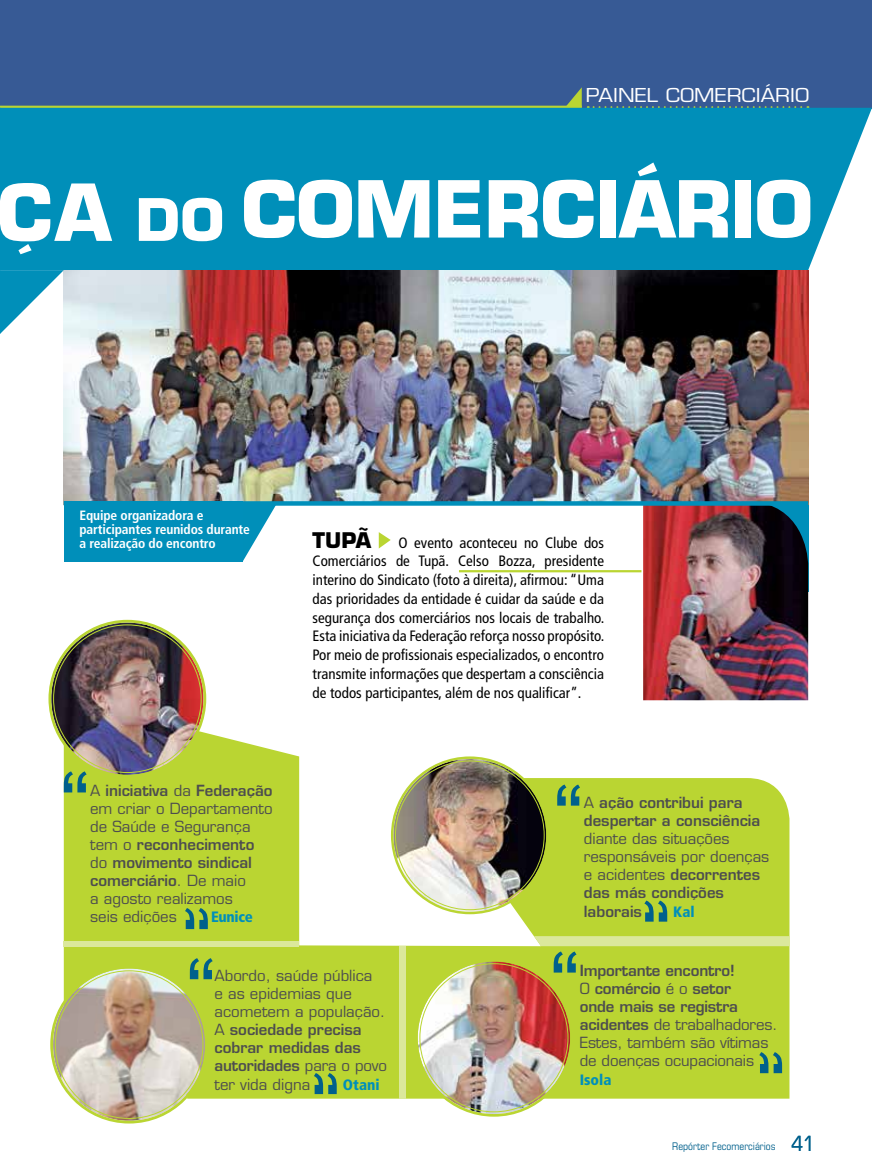
<style>
.page{position:relative;width:872px;height:1170px;background:#fff}
.page>*{position:absolute;margin:0;border:0;box-sizing:border-box;transform-origin:0 0}
.t1{font:700 76.5px "Eurostile LT Std";color:#fff}
.t2{font:700 21px "Eurostile LT Std";color:#000}
.t3{font:18.6px "Eurostile LT Std";color:#fff;scale:1.14 1}
.t4{font:15px/18.1px "Eurostile LT Std";color:#4d4d4f}
.t5{font:condensed 15px/18.8px "Frutiger LT Std";color:#000;text-align:justify}
.t6{font:600 15px/18.1px "Eurostile LT Std";color:#4d4d4f}
.t7{font:900 condensed 15px "Frutiger LT Std";color:#008fba}
.t8{font:700 condensed 13.5px/14.2px "Frutiger LT Std";letter-spacing:-.01em;color:#fff}
.t9{font:condensed 10.5px "Eurostile LT Std";color:#00608c}
.s1{font-size:57px}
.s2{font-weight:600}
.s3{font-weight:400}
.s4{font-family:"Frutiger LT Std";font-weight:900;font-stretch:condensed;color:#008fba}
.s5{font-size:21px}
</style>
<div class="page">
<div style="left:0;top:0;width:872px;height:109px;background:#375a95"></div>
<svg style="left:588px;top:106px;width:220px;height:2px"></svg>
<hr style="left:0;top:106px;width:582px;height:3px;background:#bad532">
<svg style="left:565px;top:87px;width:17px;height:21px"></svg>
<svg style="left:64px;top:682px;width:725px;height:416px;fill:#bad532"></svg>
<div style="left:0;top:108px;width:872px;height:162px;background:#008fb9"></div>
<div style="left:0;top:180px;width:244px;height:72px;background:#008fb9"></div>
<img style="left:64px;top:270px;width:744px;height:231px">
<img style="left:643px;top:505px;width:165px;height:195px">
<img style="left:393px;top:758px;width:153px;height:153px;border-radius:76px">
<svg style="left:0;top:270px;width:64px;height:64px"></svg>
<img style="left:53px;top:968px;width:152px;height:152px;border-radius:76px">
<div style="left:50px;top:965px;width:158px;height:158px;border:3px solid #bad532;border-radius:50%"></div>
<svg style="left:185px;top:907px;width:23px;height:22px"></svg>
<svg style="left:644px;top:900px;width:23px;height:21px"></svg>
<svg style="left:759px;top:1051px;width:23px;height:22px"></svg>
<svg style="left:314px;top:1072px;width:23px;height:21px"></svg>
<svg style="left:64px;top:771px;width:23px;height:21px"></svg>
<svg style="left:557px;top:784px;width:23px;height:21px"></svg>
<svg style="left:190px;top:958px;width:23px;height:21px"></svg>
<img style="left:51px;top:622px;width:152px;height:152px;border-radius:76px">
<div style="left:48px;top:619px;width:158px;height:158px;border:3px solid #bad532;border-radius:50%"></div>
<svg style="left:242px;top:501px;width:566px;height:4px;background:#078eb7"></svg>
<svg style="left:242px;top:502px;width:35px;height:60px"></svg>
<div style="left:64px;top:940px;width:235px;height:6px;background:#dbe89c"></div>
<div style="left:399px;top:945px;width:7px;height:153px;background:#dbe89c"></div>
<svg style="left:534px;top:936px;width:255px;height:36px;background:#bed752"></svg>
<img style="left:418px;top:961px;width:152px;height:152px;border-radius:76px">
<div style="left:415px;top:958px;width:158px;height:158px;border:3px solid #bad532;border-radius:50%"></div>
<svg style="left:379px;top:532px;width:12px;height:16px"></svg>
<div style="left:64px;top:501px;width:178px;height:61px;background:#008fba"></div>
<hr style="left:459px;top:570px;width:182px;height:2px;background:#bad532">
<p class="t3" style="left:585px;top:84px;width:198px">painel comerciário</p>
<p class="t1" style="left:540px;top:162px;width:98px">CIÁRIO</p>
<p class="t1" style="left:-3px;top:162px;width:360px">ÇA <span class="s1">do</span> COMER</p>
<p class="t8" style="left:79px;top:508px;width:172px">Equipe organizadora e participantes reunidos durante a realização do encontro</p>
<p class="t4" style="left:90px;top:781px;width:184px">A <span class="s2">iniciativa</span> da <span class="s2">Federação </span>em criar o Departamento de Saúde e Segurança tem o <span class="s2">reconhecimento </span>do <span class="s2">movimento sindical comerciário</span>. De maio<br>a agosto realizamos<br>seis edições</p>
<p class="t7" style="left:211px;top:908px;width:43px">Eunice</p>
<p class="t2" style="left:313px;top:527px;width:57px">Tupã</p>
<p class="t5" style="left:313px;top:533px;width:293px;text-indent:86px">O evento aconteceu no Clube dos Comerciários de Tupã. Celso Bozza, presidente interino do Sindicato (foto à direita), afirmou: “Uma das prioridades da entidade é cuidar da saúde e da segurança dos comerciários nos locais de trabalho.<br>Esta iniciativa da Federação reforça nosso propósito.<br>Por meio de profissionais especializados, o encontro transmite informações que despertam a consciência de todos participantes, além de nos qualificar”.</p>
<p class="t6" style="left:584px;top:793px;width:187px"><span class="s3">A</span> ação contribui para despertar a consciência <span class="s3">diante das situações responsáveis por doenças e acidentes</span> decorrentes das más condições laborais</p>
<p class="t7" style="left:673px;top:902px;width:23px">Kal</p>
<p class="t4" style="left:214px;top:966px;width:174px">Abordo, saúde pública<br>e as epidemias que acometem a população.<br>A <span class="s2">sociedade precisa cobrar medidas das autoridades</span> para o povo ter vida digna</p>
<p class="t7" style="left:343px;top:1075px;width:38px">Otani</p>
<p class="t4" style="left:580px;top:961px;width:199px"><span class="s2">Importante encontro!<br></span>O <span class="s2">comércio</span> é o <span class="s2">setor<br>onde mais se registra acidentes</span> de trabalhadores.<br>Estes, também são vítimas de doenças ocupacionais<br><span class="s4">Isola</span></p>
<p class="t9" style="left:672px;top:1139px;width:144px">Repórter Fecomerciários <span class="s5">41</span></p>
</div>
